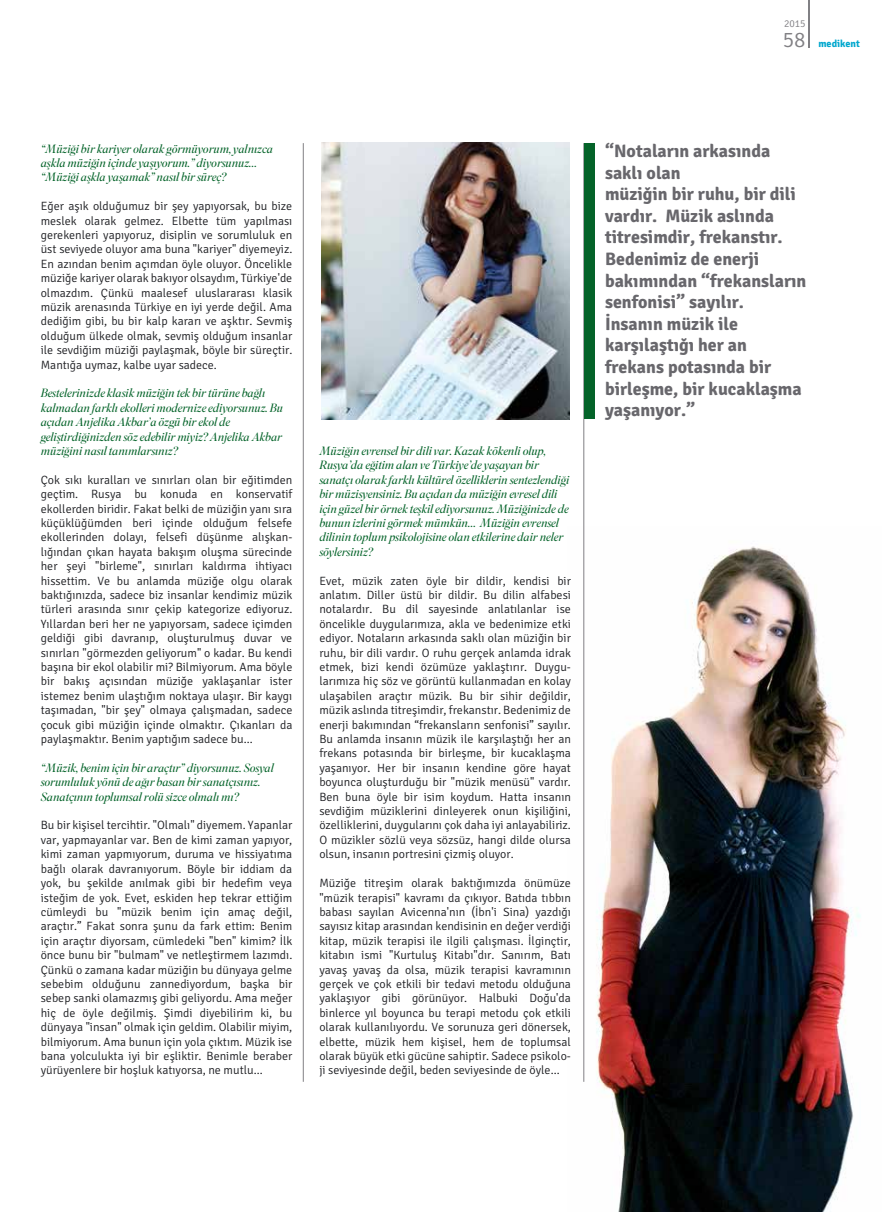
<style>
.page{position:relative;width:893px;height:1212px;background:#fff}
.page>*{position:absolute;margin:0;border:0;box-sizing:border-box;transform-origin:0 0}
.t1{font:700 18px/21.6px "Signika";color:#68676c}
.t2{font:300 12px/14.4px "Signika";color:#1b1c20;text-align:justify}
.t3{font:italic 300 12px/14.4px "Superior Title";letter-spacing:-.01em;color:#046329}
.t4{font:700 10.2px "Signika";color:#00a7ce}
.t5{font:300 10.2px "Signika";color:#818084}
.s1{font-weight:300;font-size:21.6px;color:#818084}
</style>
<div class="page">
<img style="left:322px;top:143px;width:247px;height:276px">
<img style="left:584px;top:526px;width:277px;height:686px">
<hr style="left:303px;top:143px;width:1px;height:939px;background:#818084">
<hr style="left:583px;top:143px;width:1px;height:939px;background:#818084">
<div style="left:584px;top:143px;width:10px;height:276px;background:#046329"></div>
<hr style="left:808px;top:0;width:2px;height:47px;background:#818084">
<p class="t5" style="left:784px;top:18px;width:23px">2015</p>
<p class="t4" style="left:783px;top:37px;width:79px"><span class="s1">58</span> medikent</p>
<p class="t3" style="left:41px;top:142px;width:234px">“Müziği bir kariyer olarak görmüyorum, yalnızca aşkla müziğin içinde yaşıyorum.” diyorsunuz… “Müziği aşkla yaşamak” nasıl bir süreç?</p>
<p class="t2" style="left:41px;top:199px;width:253px">Eğer aşık olduğumuz bir şey yapıyorsak, bu bize meslek olarak gelmez. Elbette tüm yapılması gerekenleri yapıyoruz, disiplin ve sorumluluk en üst seviyede oluyor ama buna "kariyer" diyemeyiz.<br>En azından benim açımdan öyle oluyor. Öncelikle müziğe kariyer olarak bakıyor olsaydım, Türkiye'de olmazdım. Çünkü maalesef uluslararası klasik müzik arenasında Türkiye en iyi yerde değil. Ama dediğim gibi, bu bir kalp kararı ve aşktır. Sevmiş olduğum ülkede olmak, sevmiş olduğum insanlar ile sevdiğim müziği paylaşmak, böyle bir süreçtir.<br>Mantığa uymaz, kalbe uyar sadece.</p>
<p class="t3" style="left:41px;top:387px;width:244px">Bestelerinizde klasik müziğin tek bir türüne bağlı kalmadan farklı ekolleri modernize ediyorsunuz. Bu açıdan Anjelika Akbar’a özgü bir ekol de geliştirdiğinizden söz edebilir miyiz? Anjelika Akbar müziğini nasıl tanımlarsınız?</p>
<p class="t2" style="left:41px;top:473px;width:253px">Çok sıkı kuralları ve sınırları olan bir eğitimden geçtim. Rusya bu konuda en konservatif ekollerden biridir. Fakat belki de müziğin yanı sıra küçüklüğümden beri içinde olduğum felsefe ekollerinden dolayı, felsefi düşünme alışkan&shy;lığından çıkan hayata bakışım oluşma sürecinde her şeyi "birleme", sınırları kaldırma ihtiyacı hissettim. Ve bu anlamda müziğe olgu olarak baktığınızda, sadece biz insanlar kendimiz müzik türleri arasında sınır çekip kategorize ediyoruz.<br>Yıllardan beri her ne yapıyorsam, sadece içimden geldiği gibi davranıp, oluşturulmuş duvar ve sınırları "görmezden geliyorum" o kadar. Bu kendi başına bir ekol olabilir mi? Bilmiyorum. Ama böyle bir bakış açısından müziğe yaklaşanlar ister istemez benim ulaştığım noktaya ulaşır. Bir kaygı taşımadan, "bir şey" olmaya çalışmadan, sadece çocuk gibi müziğin içinde olmaktır. Çıkanları da paylaşmaktır. Benim yaptığım sadece bu...</p>
<p class="t3" style="left:41px;top:762px;width:235px">“Müzik, benim için bir araçtır” diyorsunuz. Sosyal sorumluluk yönü de ağır basan bir sanatçısınız.<br>Sanatçının toplumsal rolü sizce olmalı mı?</p>
<p class="t2" style="left:41px;top:818px;width:253px">Bu bir kişisel tercihtir. "Olmalı" diyemem. Yapanlar var, yapmayanlar var. Ben de kimi zaman yapıyor, kimi zaman yapmıyorum, duruma ve hissiyatıma bağlı olarak davranıyorum. Böyle bir iddiam da yok, bu şekilde anılmak gibi bir hedefim veya isteğim de yok. Evet, eskiden hep tekrar ettiğim cümleydi bu "müzik benim için amaç değil, araçtır.” Fakat sonra şunu da fark ettim: Benim için araçtır diyorsam, cümledeki "ben" kimim? İlk önce bunu bir "bulmam" ve netleştirmem lazımdı.<br>Çünkü o zamana kadar müziğin bu dünyaya gelme sebebim olduğunu zannediyordum, başka bir sebep sanki olamazmış gibi geliyordu. Ama meğer hiç de öyle değilmiş. Şimdi diyebilirim ki, bu dünyaya "insan" olmak için geldim. Olabilir miyim, bilmiyorum. Ama bunun için yola çıktım. Müzik ise bana yolculukta iyi bir eşliktir. Benimle beraber yürüyenlere bir hoşluk katıyorsa, ne mutlu...</p>
<p class="t3" style="left:319px;top:445px;width:251px">Müziğin evrensel bir dili var. Kazak kökenli olup, Rusya’da eğitim alan ve Türkiye’de yaşayan bir sanatçı olarak farklı kültürel özelliklerin sentezlendiği bir müzisyensiniz. Bu açıdan da müziğin evresel dili için güzel bir örnek teşkil ediyorsunuz. Müziğinizde de bunun izlerini görmek mümkün… Müziğin evrensel dilinin toplum psikolojisine olan etkilerine dair neler söylersiniz?</p>
<p class="t2" style="left:319px;top:573px;width:253px">Evet, müzik zaten öyle bir dildir, kendisi bir anlatım. Diller üstü bir dildir. Bu dilin alfabesi notalardır. Bu dil sayesinde anlatılanlar ise öncelikle duygularımıza, akla ve bedenimize etki ediyor. Notaların arkasında saklı olan müziğin bir ruhu, bir dili vardır. O ruhu gerçek anlamda idrak etmek, bizi kendi özümüze yaklaştırır. Duygu&shy;larımıza hiç söz ve görüntü kullanmadan en kolay ulaşabilen araçtır müzik. Bu bir sihir değildir, müzik aslında titreşimdir, frekanstır. Bedenimiz de enerji bakımından “frekansların senfonisi” sayılır.<br>Bu anlamda insanın müzik ile karşılaştığı her an frekans potasında bir birleşme, bir kucaklaşma yaşanıyor. Her bir insanın kendine göre hayat boyunca oluşturduğu bir "müzik menüsü" vardır.<br>Ben buna öyle bir isim koydum. Hatta insanın sevdiğim müziklerini dinleyerek onun kişiliğini, özelliklerini, duygularını çok daha iyi anlayabiliriz.<br>O müzikler sözlü veya sözsüz, hangi dilde olursa olsun, insanın portresini çizmiş oluyor.</p>
<p class="t2" style="left:319px;top:876px;width:253px">Müziğe titreşim olarak baktığımızda önümüze "müzik terapisi" kavramı da çıkıyor. Batıda tıbbın babası sayılan Avicenna'nın (İbn'i Sina) yazdığı sayısız kitap arasından kendisinin en değer verdiği kitap, müzik terapisi ile ilgili çalışması. İlginçtir, kitabın ismi "Kurtuluş Kitabı"dır. Sanırım, Batı yavaş yavaş da olsa, müzik terapisi kavramının gerçek ve çok etkili bir tedavi metodu olduğuna yaklaşıyor gibi görünüyor. Halbuki Doğu'da binlerce yıl boyunca bu terapi metodu çok etkili olarak kullanılıyordu. Ve sorunuza geri dönersek, elbette, müzik hem kişisel, hem de toplumsal olarak büyük etki gücüne sahiptir. Sadece psikolo&shy;ji seviyesinde değil, beden seviyesinde de öyle...</p>
<p class="t1" style="left:605px;top:140px;width:203px">“Notaların arkasında saklı olan<br>müziğin bir ruhu, bir dili vardır. Müzik aslında titresimdir, frekanstır.<br>Bedenimiz de enerji bakımından “frekansların senfonisi” sayılır.<br>İnsanın müzik ile karşılaştığı her an frekans potasında bir birleşme, bir kucaklaşma yaşanıyor.”</p>
</div>
